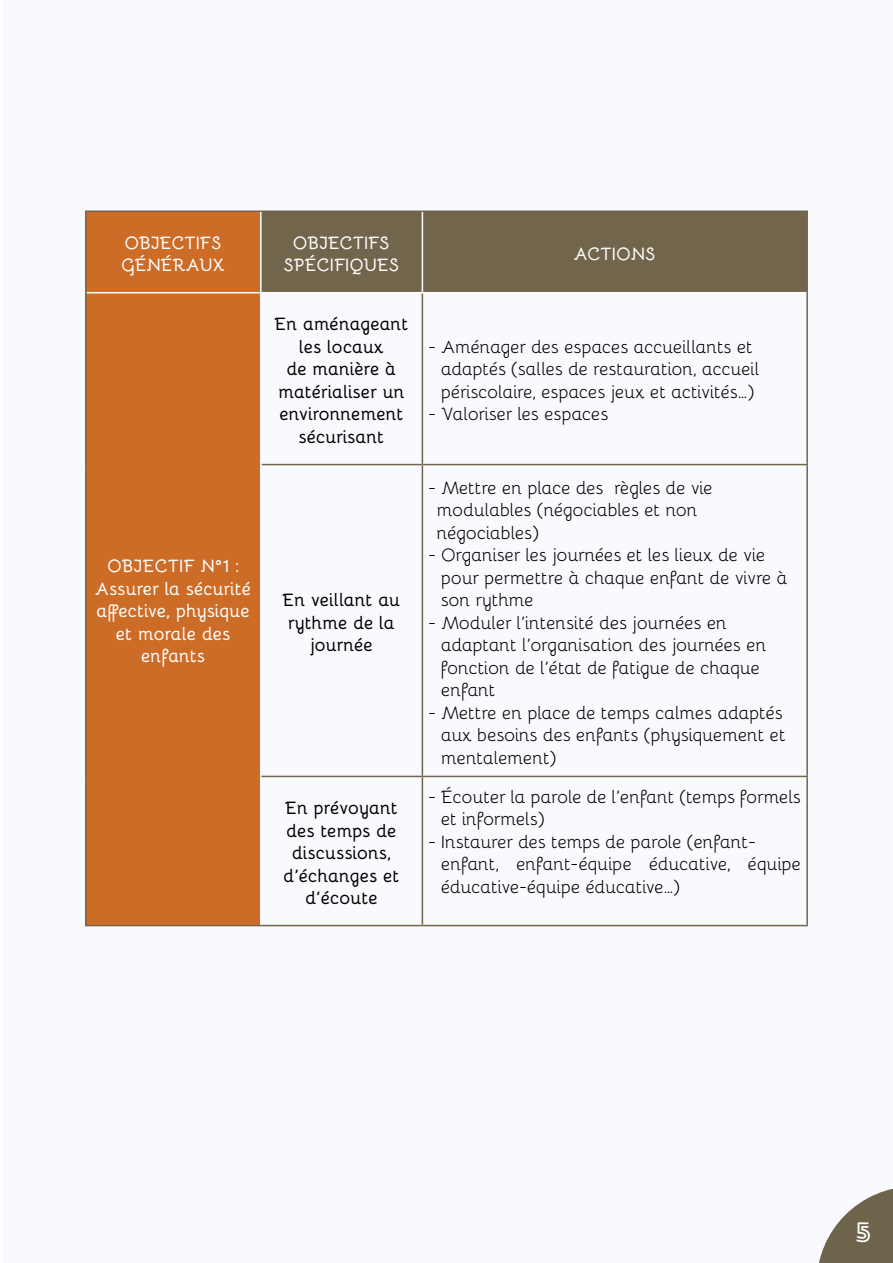
<style>
.page{position:relative;width:893px;height:1263px;background:#fff}
.page>*{position:absolute;margin:0;border:0;box-sizing:border-box;transform-origin:0 0}
.t1{font:700 27px "Lovelo Line";color:#fff}
.t2{font:18px/22.5px "Bellota";letter-spacing:-.01em;color:#000}
.t3{font:700 18px/22.5px "Bellota";letter-spacing:-.02em;color:#000;text-align:center}
.t4{font:700 18px/22.5px "Bellota";color:#fff;text-align:center}
</style>
<div class="page">
<div style="left:1px;top:0;width:892px;height:1263px;background:#f9fafd"></div>
<svg style="left:819px;top:1188px;width:74px;height:75px"></svg>
<div style="left:87px;top:212px;width:173px;height:713px;background:#cd6c27"></div>
<div style="left:262px;top:212px;width:544px;height:80px;background:#71654c"></div>
<hr style="left:422px;top:293px;width:1px;height:171px;background:#71654c">
<hr style="left:262px;top:464px;width:160px;height:1px;background:#71654c">
<hr style="left:422px;top:464px;width:386px;height:1px;background:#71654c">
<hr style="left:422px;top:465px;width:1px;height:311px;background:#71654c">
<hr style="left:422px;top:777px;width:1px;height:148px;background:#71654c">
<hr style="left:87px;top:292px;width:174px;height:1px;background:#fff">
<hr style="left:260px;top:293px;width:2px;height:172px;background:#fff">
<hr style="left:260px;top:465px;width:2px;height:311px;background:#fff">
<hr style="left:260px;top:776px;width:2px;height:149px;background:#fff">
<hr style="left:260px;top:212px;width:2px;height:80px;background:#fff">
<hr style="left:261px;top:292px;width:161px;height:1px;background:#fff">
<hr style="left:422px;top:292px;width:384px;height:1px;background:#fff">
<hr style="left:422px;top:212px;width:1px;height:80px;background:#fff">
<hr style="left:85px;top:210px;width:176px;height:2px;background:#71654c">
<hr style="left:85px;top:212px;width:2px;height:81px;background:#71654c">
<hr style="left:261px;top:210px;width:161px;height:2px;background:#71654c">
<hr style="left:422px;top:210px;width:386px;height:2px;background:#71654c">
<hr style="left:806px;top:212px;width:2px;height:81px;background:#71654c">
<hr style="left:85px;top:293px;width:2px;height:172px;background:#71654c">
<hr style="left:85px;top:465px;width:2px;height:311px;background:#71654c">
<hr style="left:85px;top:776px;width:2px;height:149px;background:#71654c">
<hr style="left:85px;top:925px;width:176px;height:1px;background:#71654c">
<hr style="left:806px;top:293px;width:2px;height:171px;background:#71654c">
<hr style="left:806px;top:465px;width:2px;height:311px;background:#71654c">
<hr style="left:262px;top:776px;width:160px;height:1px;background:#71654c">
<hr style="left:422px;top:776px;width:386px;height:1px;background:#71654c">
<hr style="left:806px;top:777px;width:2px;height:148px;background:#71654c">
<hr style="left:261px;top:925px;width:161px;height:1px;background:#71654c">
<hr style="left:422px;top:925px;width:386px;height:1px;background:#71654c">
<p class="t4" style="left:122px;top:230px;width:105px;text-align:left">OBJECTIFS<br>GÉNÉRAUX</p>
<p class="t4" style="left:284px;top:230px;width:117px">OBJECTIFS<br>SPÉCIFIQUES</p>
<p class="t4" style="left:574px;top:241px;width:84px">ACTIONS</p>
<p class="t4" style="left:95px;top:553px;width:158px">OBJECTIF N°1 :<br>Assurer la sécurité affective, physique et morale des enfants</p>
<p class="t3" style="left:275px;top:312px;width:136px">En aménageant les locaux<br>de manière à matérialiser un environnement sécurisant</p>
<p class="t3" style="left:283px;top:587px;width:119px">En veillant au rythme de la journée</p>
<p class="t3" style="left:283px;top:795px;width:118px">En prévoyant des temps de discussions, d’échanges et d’écoute</p>
<p class="t2" style="left:441px;top:334px;width:320px;text-indent:-13px">- Aménager des espaces accueillants et adaptés (salles de restauration, accueil périscolaire, espaces jeux et activités…)</p>
<p class="t2" style="left:428px;top:402px;width:182px">- Valoriser les espaces</p>
<p class="t2" style="left:437px;top:475px;width:278px;text-indent:-8px">- Mettre en place des règles de vie modulables (négociables et non négociables)</p>
<p class="t2" style="left:441px;top:542px;width:348px;text-indent:-13px">- Organiser les journées et les lieux de vie pour permettre à chaque enfant de vivre à son rythme</p>
<p class="t2" style="left:441px;top:610px;width:327px;text-indent:-13px">- Moduler l’intensité des journées en adaptant l’organisation des journées en fonction de l’état de fatigue de chaque enfant</p>
<p class="t2" style="left:441px;top:700px;width:346px;text-indent:-13px">- Mettre en place de temps calmes adaptés aux besoins des enfants (physiquement et mentalement)</p>
<p class="t2" style="left:441px;top:784px;width:361px;text-indent:-13px">- Écouter la parole de l’enfant (temps formels et informels)</p>
<p class="t2" style="left:441px;top:829px;width:361px;text-indent:-13px">- Instaurer des temps de parole (enfant&shy;enfant, enfant-équipe éducative, équipe éducative-équipe éducative…)</p>
<h1 class="t1" style="left:855px;top:1215px;width:17px">5</h1>
</div>
